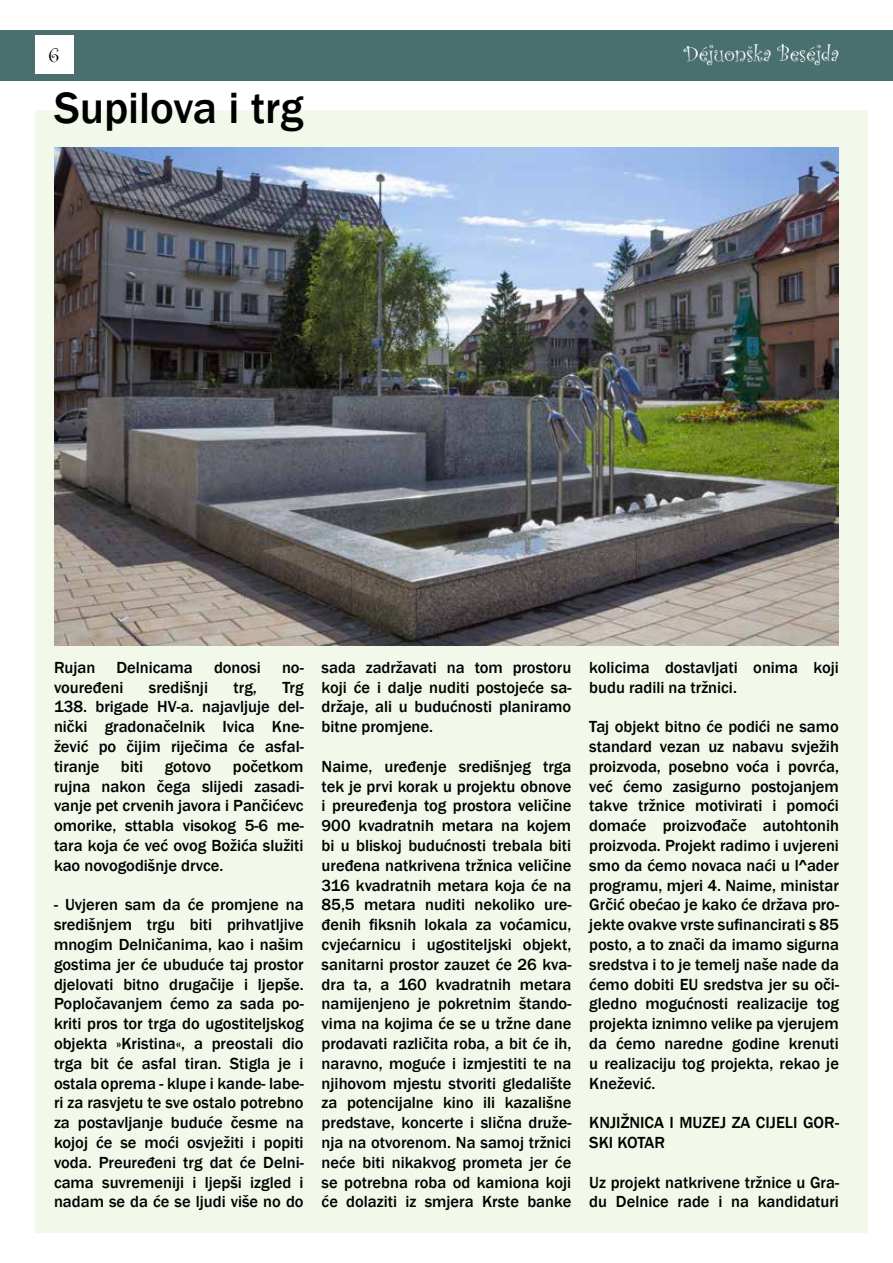
<style>
.page{position:relative;width:893px;height:1263px;background:#fff}
.page>*{position:absolute;margin:0;border:0;box-sizing:border-box;transform-origin:0 0}
.t1{font:500 45px "Franklin Gothic";color:#000}
.t2{font:22.5px "Curlz";color:#fff}
.t3{font:21px "Curlz";color:#000}
.t4{font:500 16.5px/19.8px "Franklin Gothic";color:#000;text-align:justify}
</style>
<div class="page">
<div style="left:0;top:30px;width:893px;height:50px;background:#496f6e"></div>
<div style="left:35px;top:35px;width:38px;height:39px;background:#fff"></div>
<div style="left:35px;top:111px;width:832px;height:1122px;background:#f2f8ea"></div>
<img style="left:54px;top:148px;width:785px;height:497px">
<p class="t3" style="left:49px;top:40px;width:12px">6</p>
<h2 class="t2" style="left:684px;top:38px;width:156px">Déjuonška Beséjda</h2>
<h1 class="t1" style="left:54px;top:80px;width:251px">Supilova i trg</h1>
<p class="t4" style="left:54px;top:658px;width:43px">Rujan</p>
<p class="t4" style="left:116px;top:658px;width:78px">Delnicama</p>
<p class="t4" style="left:214px;top:658px;width:48px">donosi</p>
<p class="t4" style="left:282px;top:658px;width:23px">no-</p>
<p class="t4" style="left:54px;top:677px;width:71px">vouređeni</p>
<p class="t4" style="left:149px;top:677px;width:61px">središnji</p>
<p class="t4" style="left:234px;top:677px;width:25px">trg,</p>
<p class="t4" style="left:54px;top:677px;width:251px;text-indent:228px">Trg 138. brigade HV-a. najavljuje del&shy;nički gradonačelnik Ivica Kne&shy;žević po čijim riječima će asfal&shy;tiranje</p>
<p class="t4" style="left:54px;top:757px;width:251px;text-indent:179px">početkom rujna nakon čega slijedi zasadi&shy;vanje pet crvenih javora i Pančićevc omorike, sttabla visokog 5-6 me&shy;tara koja će već ovog Božića služiti kao novogodišnje drvce.</p>
<p class="t4" style="left:54px;top:895px;width:251px">- Uvjeren sam da će promjene na središnjem trgu biti prihvatljive mnogim Delničanima, kao i našim gostima jer će ubuduće taj prostor djelovati bitno drugačije i ljepše.<br>Popločavanjem ćemo za sada po&shy;kriti pros tor trga do ugostiteljskog objekta »Kristina«, a preostali dio trga bit će asfal tiran. Stigla je i ostala oprema - klupe i kande- labe&shy;ri za rasvjetu te sve ostalo potrebno za postavljanje buduće česme na kojoj će se moći osvježiti i popiti voda. Preuređeni trg dat će Delni&shy;cama suvremeniji i ljepši izgled i nadam se da će se ljudi više no do</p>
<p class="t4" style="left:121px;top:757px;width:24px">biti</p>
<p class="t4" style="left:165px;top:757px;width:48px">gotovo</p>
<p class="t4" style="left:322px;top:658px;width:251px">sada zadržavati na tom prostoru koji će i dalje nuditi postojeće sa&shy;držaje, ali u budućnosti planiramo bitne promjene.</p>
<p class="t4" style="left:322px;top:757px;width:251px">Naime, uređenje središnjeg trga tek je prvi korak u projektu obnove i preuređenja tog prostora veličine 900 kvadratnih metara na kojem bi u bliskoj budućnosti trebala biti uređena natkrivena tržnica veličine 316 kvadratnih metara koja će na 85,5 metara nuditi nekoliko ure&shy;đenih fiksnih lokala za voćamicu, cvjećarnicu i ugostiteljski objekt, sanitarni prostor zauzet će 26 kva&shy;dra ta, a 160 kvadratnih metara namijenjeno je pokretnim štando&shy;vima na kojima će se u tržne dane prodavati različita roba, a bit će ih, naravno, moguće i izmjestiti te na njihovom mjestu stvoriti gledalište za potencijalne kino ili kazališne predstave, koncerte i slična druže&shy;nja na otvorenom. Na samoj tržnici neće biti nikakvog prometa jer će se potrebna roba od kamiona koji će dolaziti iz smjera Krste banke</p>
<p class="t4" style="left:589px;top:658px;width:251px">kolicima dostavljati onima koji budu radili na tržnici.</p>
<p class="t4" style="left:589px;top:717px;width:251px">Taj objekt bitno će podići ne samo standard vezan uz nabavu svježih proizvoda, posebno voća i povrća, već ćemo zasigurno postojanjem takve tržnice motivirati i pomoći domaće proizvođače autohtonih proizvoda. Projekt radimo i uvjereni smo da ćemo novaca naći u l^ader programu, mjeri 4. Naime, ministar Grčić obećao je kako će država pro&shy;jekte ovakve vrste sufinancirati s 85 posto, a to znači da imamo sigurna sredstva i to je temelj naše nade da ćemo dobiti EU sredstva jer su oči&shy;gledno mogućnosti realizacije tog projekta iznimno velike pa vjerujem da ćemo naredne godine krenuti u realizaciju tog projekta, rekao je Knežević.</p>
<p class="t4" style="left:589px;top:1113px;width:251px">KNJIŽNICA I MUZEJ ZA CIJELI GOR-<br>SKI KOTAR</p>
<p class="t4" style="left:589px;top:1172px;width:251px">Uz projekt natkrivene tržnice u Gra&shy;du Delnice rade i na kandidaturi</p>
</div>
